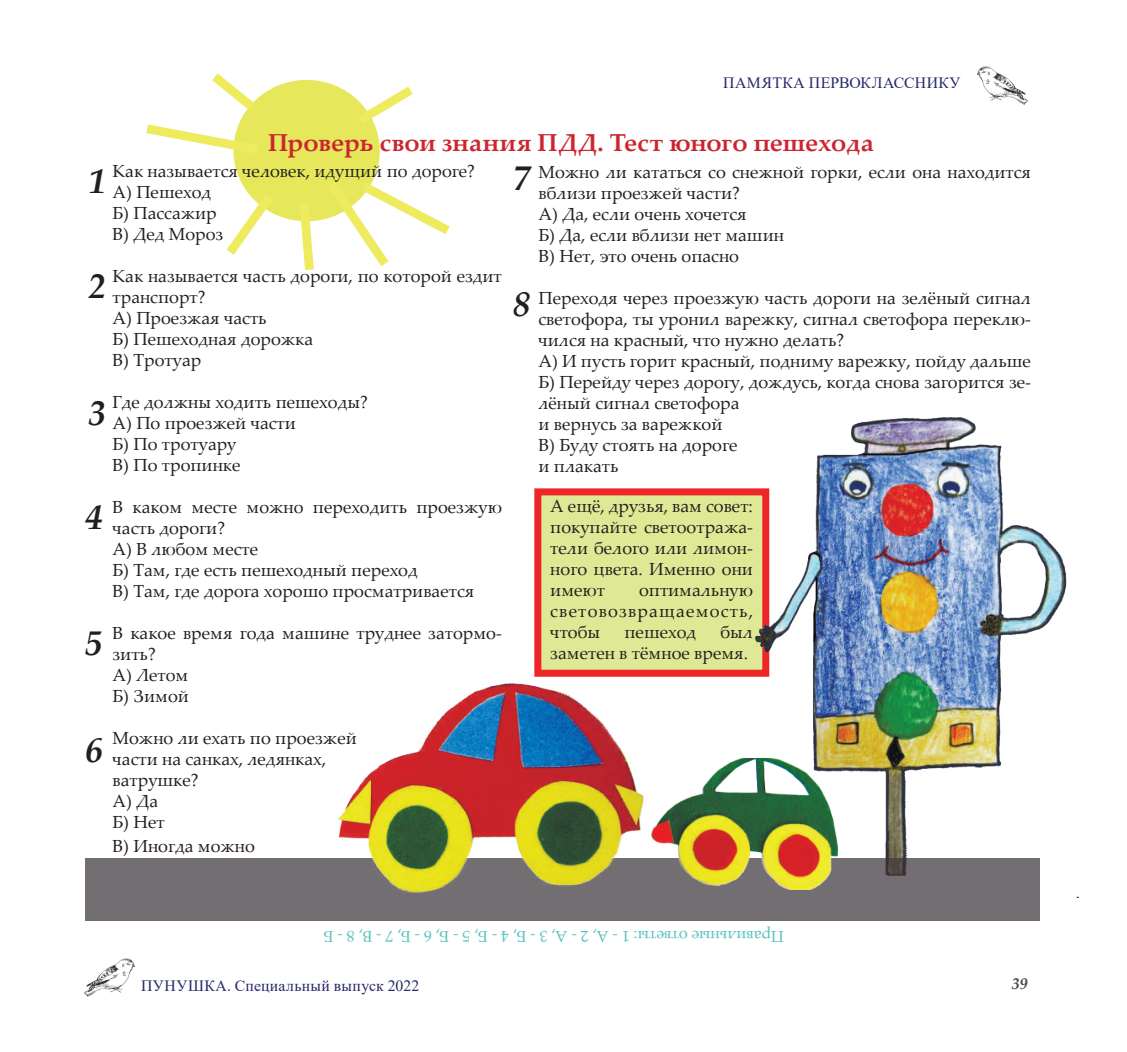
<style>
.page{position:relative;width:1127px;height:1052px;background:#fff}
.page>*{position:absolute;margin:0;border:0;box-sizing:border-box;transform-origin:0 0}
.t1{font:italic 700 35px "Palatino Linotype";color:#231f20}
.t2{font:700 24.5px "Palatino Linotype";color:#cb2630}
.t3{font:17.5px/21px "Palatino Linotype";color:#231f20}
.t4{font:15.75px "Times New Roman";letter-spacing:.025em;color:#272868}
.t5{font:15.75px "Palatino Linotype";color:#56c3bf}
.t6{font:italic 700 15.75px "Palatino Linotype";color:#454647}
</style>
<div class="page">
<img style="left:977px;top:66px;width:50px;height:39px">
<img style="left:84px;top:958px;width:51px;height:39px">
<div style="left:233px;top:80px;width:146px;height:141px;background:#e6e75a;border-radius:50%"></div>
<div style="left:534px;top:488px;width:235px;height:189px;background:#dfe894;border:7px solid #ee2628"></div>
<img style="left:749px;top:418px;width:330px;height:479px">
<div style="left:85px;top:858px;width:954px;height:62px;background:#736e71"></div>
<img style="left:654px;top:758px;width:183px;height:131px">
<img style="left:339px;top:664px;width:315px;height:229px">
<svg style="left:226px;top:185px;width:55px;height:70px"></svg>
<svg style="left:146px;top:73px;width:122px;height:87px"></svg>
<svg style="left:348px;top:86px;width:65px;height:46px"></svg>
<svg style="left:294px;top:172px;width:156px;height:99px"></svg>
<p class="t4" style="left:723px;top:71px;width:239px">ПАМЯТКА ПЕРВОКЛАССНИКУ</p>
<h2 class="t2" style="left:268px;top:125px;width:607px">Проверь свои знания ПДД. Тест юного пешехода</h2>
<p class="t3" style="left:112px;top:160px;width:364px">Как называется человек, идущий по дороге?<br>А) Пешеход<br>Б) Пассажир<br>В) Дед Мороз</p>
<p class="t3" style="left:112px;top:265px;width:391px">Как называется часть дороги, по которой ездит транспорт?<br>А) Проезжая часть<br>Б) Пешеходная дорожка<br>В) Тротуар</p>
<p class="t3" style="left:112px;top:391px;width:257px">Где должны ходить пешеходы?<br>А) По проезжей части<br>Б) По тротуару<br>В) По тропинке</p>
<p class="t3" style="left:112px;top:496px;width:391px">В каком месте можно переходить проезжую часть дороги?<br>А) В любом месте<br>Б) Там, где есть пешеходный переход<br>В) Там, где дорога хорошо просматривается</p>
<p class="t3" style="left:112px;top:622px;width:391px">В какое время года машине труднее затормо&shy;зить?<br>А) Летом<br>Б) Зимой</p>
<p class="t3" style="left:112px;top:727px;width:246px">Можно ли ехать по проезжей части на санках, ледянках, ватрушке?<br>А) Да<br>Б) Нет</p>
<p class="t3" style="left:112px;top:834px;width:144px">В) Иногда можно</p>
<p class="t3" style="left:538px;top:161px;width:494px">Можно ли кататься со снежной горки, если она находится вблизи проезжей части?<br>А) Да, если очень хочется<br>Б) Да, если вблизи нет машин<br>В) Нет, это очень опасно</p>
<p class="t3" style="left:538px;top:287px;width:494px">Переходя через проезжую часть дороги на зелёный сигнал светофора, ты уронил варежку, сигнал светофора переклю&shy;чился на красный, что нужно делать?<br>А) И пусть горит красный, подниму варежку, пойду дальше Б) Перейду через дорогу, дождусь, когда снова загорится зе&shy;лёный сигнал светофора<br>и вернусь за варежкой<br>В) Буду стоять на дороге<br>и плакать</p>
<h1 class="t1" style="left:513px;top:153px;width:19px">7</h1>
<h1 class="t1" style="left:88px;top:157px;width:19px">1</h1>
<h1 class="t1" style="left:88px;top:261px;width:19px">2</h1>
<h1 class="t1" style="left:513px;top:279px;width:19px">8</h1>
<h1 class="t1" style="left:88px;top:388px;width:19px">3</h1>
<h1 class="t1" style="left:85px;top:492px;width:19px">4</h1>
<p class="t3" style="left:550px;top:495px;width:204px;text-align:justify">А ещё, друзья, вам совет: покупайте светоотража&shy;тели белого или лимон&shy;ного цвета. Именно они имеют</p>
<p class="t3" style="left:550px;top:579px;width:204px;text-align:justify;text-indent:89px">оптимальную световозвращаемость, чтобы</p>
<p class="t3" style="left:550px;top:621px;width:204px;text-align:right">был<br>заметен в тёмное время.</p>
<p class="t3" style="left:624px;top:621px;width:73px">пешеход</p>
<h1 class="t1" style="left:85px;top:618px;width:19px">5</h1>
<h1 class="t1" style="left:85px;top:725px;width:19px">6</h1>
<p class="t5" style="left:783px;top:947px;width:461px;rotate:-180deg">Правильные ответы: 1 - А, 2 - А, 3 - Б, 4 - Б, 5 - Б, 6 - Б, 7 - В, 8 - Б</p>
<p class="t4" style="left:141px;top:974px;width:280px">ПУНУШКА. Специальный выпуск 2022</p>
<p class="t6" style="left:1011px;top:972px;width:17px">39</p>
</div>
